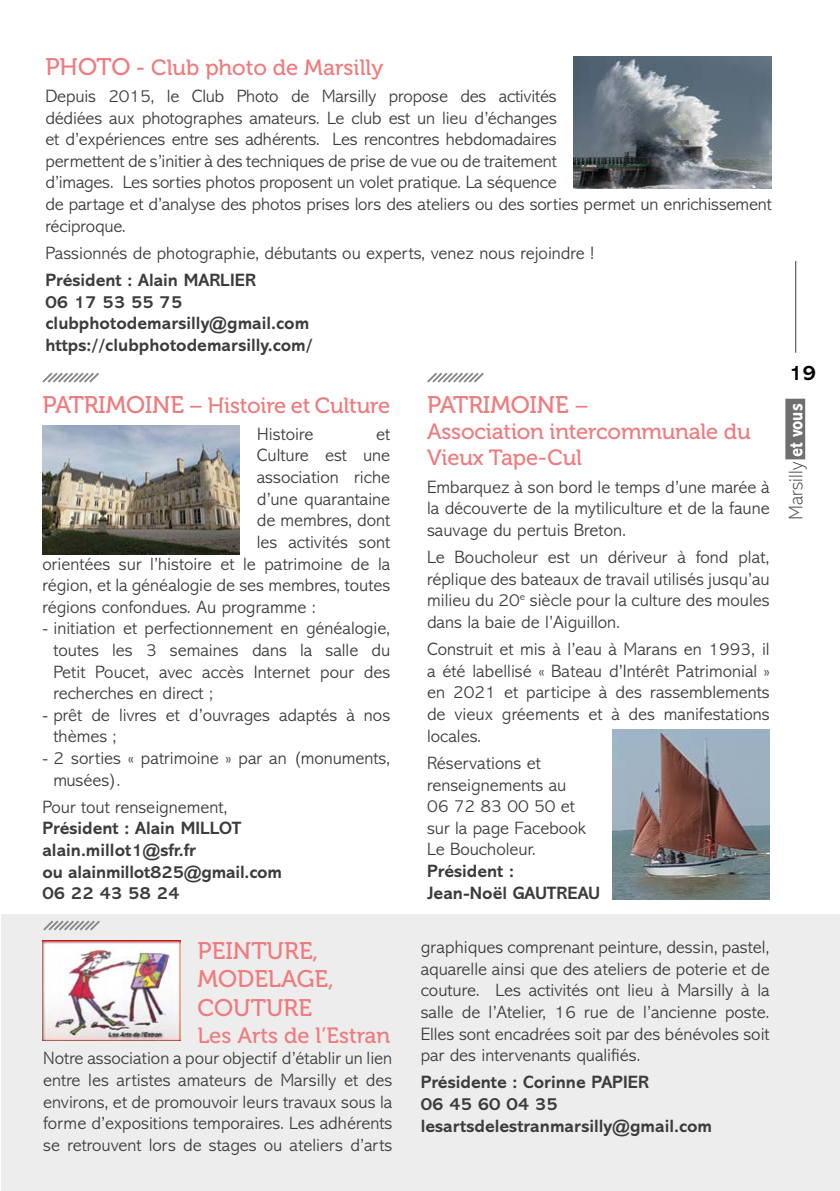
<style>
.page{position:relative;width:840px;height:1191px;background:#fff}
.page>*{position:absolute;margin:0;border:0;box-sizing:border-box;transform-origin:0 0}
.t1{font:24px/28.8px "Museo 500";color:#ef7b7e}
.t2{font:22px/26.4px "Museo 500";letter-spacing:-.01em;color:#ef7b7e}
.t3{font:700 21.6px "Abadi MT Pro";color:#000}
.t4{font:200 19.8px "Abadi MT Pro";color:#3c3c3b}
.t5{font:300 18px/21.6px "Abadi MT Pro";color:#3c3c3b;text-align:justify}
.t6{font:700 18px/21.6px "Abadi MT Pro";color:#3c3c3b}
.s1{font-size:24px}
.s2{font-size:22px}
.s3{font-weight:700;font-stretch:condensed;color:#fff}
</style>
<div class="page">
<div style="left:1px;top:914px;width:838px;height:277px;background:#ededed"></div>
<svg style="left:42px;top:372px;width:57px;height:11px"></svg>
<svg style="left:427px;top:372px;width:57px;height:11px"></svg>
<img style="left:42px;top:425px;width:197px;height:129px">
<img style="left:573px;top:57px;width:198px;height:132px">
<img style="left:42px;top:940px;width:138px;height:100px">
<svg style="left:43px;top:920px;width:57px;height:11px"></svg>
<img style="left:612px;top:729px;width:157px;height:170px">
<div style="left:785px;top:399px;width:19px;height:60px;background:#706f6f"></div>
<hr style="left:794px;top:261px;width:1px;height:92px;background:#3c3c3b">
<p class="t2" style="left:45px;top:54px;width:339px"><span class="s1">PHOTO</span> - Club photo de Marsilly</p>
<p class="t5" style="left:45px;top:85px;width:727px;text-align:left">Depuis 2015, le Club Photo de Marsilly propose des activités<br>dédiées aux photographes amateurs. Le club est un lieu d’échanges<br>et d’expériences entre ses adhérents. Les rencontres hebdomadaires<br>permettent de s’initier à des techniques de prise de vue ou de traitement<br>d’images. Les sorties photos proposent un volet pratique. La séquence<br>de partage et d’analyse des photos prises lors des ateliers ou des sorties permet un enrichissement réciproque.</p>
<p class="t5" style="left:45px;top:242px;width:550px">Passionnés de photographie, débutants ou experts, venez nous rejoindre !</p>
<p class="t6" style="left:45px;top:269px;width:269px">Président : Alain MARLIER<br>06 17 53 55 75 clubphotodemarsilly@gmail.com https://clubphotodemarsilly.com/</p>
<p class="t2" style="left:42px;top:392px;width:349px"><span class="s1">PATRIMOINE</span> – Histoire et Culture</p>
<p class="t5" style="left:256px;top:423px;width:58px">Histoire</p>
<p class="t5" style="left:376px;top:423px;width:16px">et</p>
<p class="t5" style="left:256px;top:445px;width:135px">Culture est une</p>
<p class="t5" style="left:256px;top:466px;width:135px">association riche</p>
<p class="t5" style="left:256px;top:488px;width:135px">d’une quarantaine</p>
<p class="t5" style="left:256px;top:510px;width:135px">de membres, dont</p>
<p class="t5" style="left:256px;top:531px;width:135px">les activités sont</p>
<p class="t5" style="left:42px;top:553px;width:349px">orientées sur l’histoire et le patrimoine de la</p>
<p class="t5" style="left:42px;top:574px;width:349px">région, et la généalogie de ses membres, toutes</p>
<p class="t5" style="left:42px;top:596px;width:275px">régions confondues. Au programme :</p>
<p class="t5" style="left:53px;top:618px;width:338px;text-indent:-11px">- initiation et perfectionnement en généalogie, toutes les 3 semaines dans la salle du Petit Poucet, avec accès Internet pour des recherches en direct ;</p>
<p class="t5" style="left:53px;top:704px;width:338px;text-indent:-11px">- prêt de livres et d’ouvrages adaptés à nos thèmes ;</p>
<p class="t5" style="left:53px;top:747px;width:338px;text-indent:-11px">- 2 sorties « patrimoine » par an (monuments, musées).</p>
<p class="t5" style="left:42px;top:796px;width:187px">Pour tout renseignement,</p>
<p class="t6" style="left:42px;top:817px;width:241px">Président : Alain MILLOT alain.millot1@sfr.fr<br>ou alainmillot825@gmail.com<br>06 22 43 58 24</p>
<h1 class="t1" style="left:197px;top:936px;width:138px">PEINTURE,<br>MODELAGE,<br>COUTURE</h1>
<p class="t2" style="left:197px;top:1022px;width:194px">Les Arts de l’Estran</p>
<p class="t5" style="left:43px;top:1047px;width:350px">Notre association a pour objectif d’établir un lien entre les artistes amateurs de Marsilly et des environs, et de promouvoir leurs travaux sous la forme d’expositions temporaires. Les adhérents se retrouvent lors de stages ou ateliers d’arts</p>
<h1 class="t1" style="left:427px;top:390px;width:163px">PATRIMOINE <span class="s2">–</span></h1>
<p class="t2" style="left:427px;top:418px;width:325px">Association intercommunale du<br>Vieux Tape-Cul</p>
<p class="t5" style="left:427px;top:476px;width:344px">Embarquez à son bord le temps d’une marée à la découverte de la mytiliculture et de la faune sauvage du pertuis Breton.</p>
<p class="t5" style="left:427px;top:546px;width:344px">Le Boucholeur est un dériveur à fond plat, réplique des bateaux de travail utilisés jusqu’au milieu du 20<sup>e</sup> siècle pour la culture des moules dans la baie de l’Aiguillon.</p>
<p class="t5" style="left:427px;top:639px;width:344px">Construit et mis à l’eau à Marans en 1993, il a été labellisé « Bateau d’Intérêt Patrimonial » en 2021 et participe à des rassemblements de vieux gréements et à des manifestations locales.</p>
<p class="t5" style="left:427px;top:752px;width:160px;text-align:left">Réservations et renseignements au<br>06 72 83 00 50 et sur la page Facebook<br>Le Boucholeur.</p>
<p class="t6" style="left:427px;top:860px;width:174px">Président :<br>Jean-Noël GAUTREAU</p>
<p class="t5" style="left:420px;top:936px;width:350px">graphiques comprenant peinture, dessin, pastel, aquarelle ainsi que des ateliers de poterie et de couture. Les activités ont lieu à Marsilly à la salle de l’Atelier, 16 rue de l’ancienne poste.<br>Elles sont encadrées soit par des bénévoles soit par des intervenants qualifiés.</p>
<p class="t6" style="left:420px;top:1071px;width:293px">Présidente : Corinne PAPIER<br>06 45 60 04 35 lesartsdelestranmarsilly@gmail.com</p>
<p class="t3" style="left:788px;top:361px;width:29px">19</p>
<p class="t4" style="left:784px;top:520px;width:118px;rotate:-90deg">Marsilly <span class="s3">et vous</span></p>
</div>
